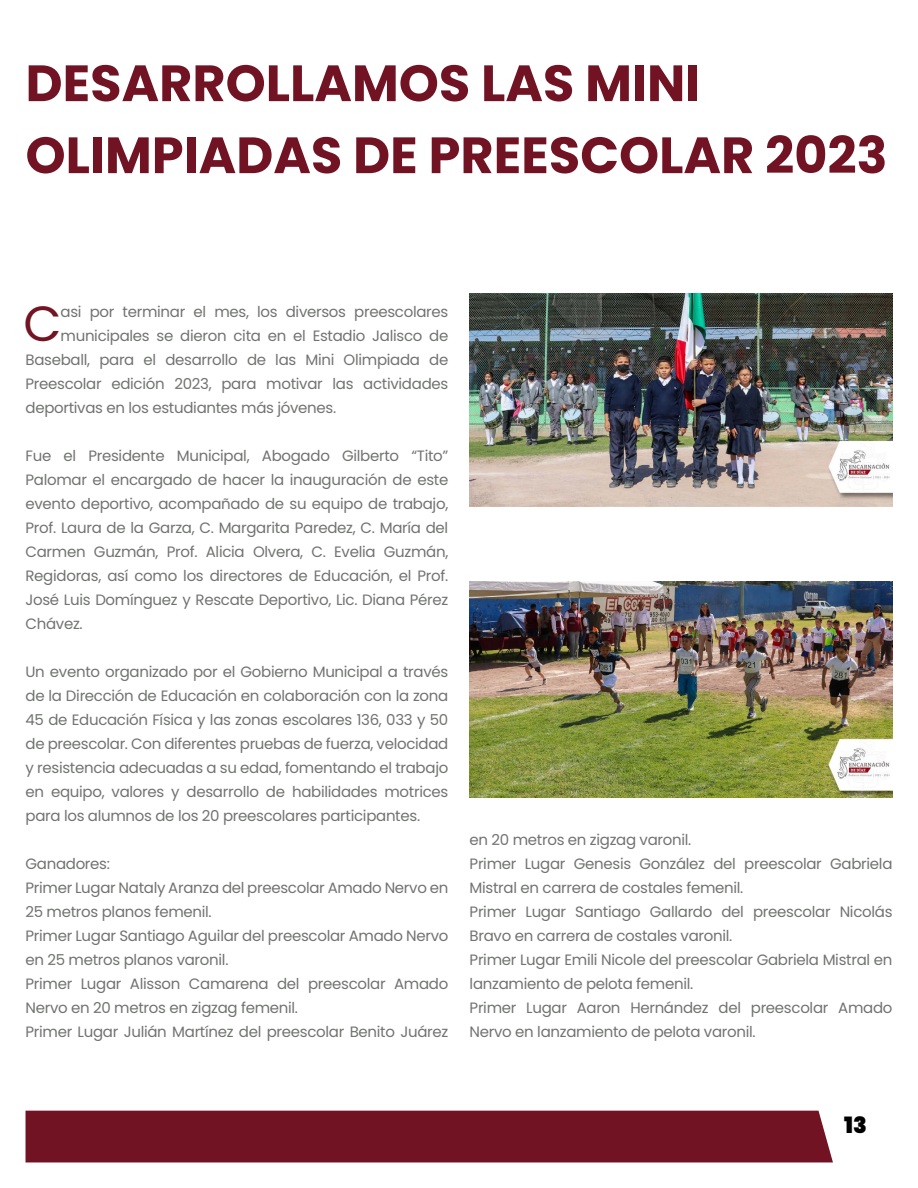
<style>
.page{position:relative;width:918px;height:1188px;background:#fff}
.page>*{position:absolute;margin:0;border:0;box-sizing:border-box;transform-origin:0 0}
.t1{font:700 51px/72px "Poppins";color:#721324}
.t2{font:49.5px "Poppins";color:#721422}
.t3{font:900 22.5px "Poppins";color:#000}
.t4{font:15px/24px "Poppins";letter-spacing:-.02em;color:#707370;text-align:justify}
</style>
<div class="page">
<div style="left:26px;top:1111px;width:807px;height:51px;background:#721323"></div>
<img style="left:470px;top:293px;width:422px;height:213px">
<img style="left:470px;top:581px;width:422px;height:216px">
<h1 class="t1" style="left:26px;top:48px;width:863px">DESARROLLAMOS LAS MINI<br>OLIMPIADAS DE PREESCOLAR 2023</h1>
<h2 class="t2" style="left:23px;top:295px;width:40px">C</h2>
<p class="t4" style="left:61px;top:300px;width:389px">asi por terminar el mes, los diversos preescolares</p>
<p class="t4" style="left:61px;top:324px;width:389px">municipales se dieron cita en el Estadio Jalisco de</p>
<p class="t4" style="left:26px;top:348px;width:424px">Baseball, para el desarrollo de las Mini Olimpiada de</p>
<p class="t4" style="left:26px;top:372px;width:424px">Preescolar edición 2023, para motivar las actividades</p>
<p class="t4" style="left:26px;top:396px;width:312px">deportivas en los estudiantes más jóvenes.</p>
<p class="t4" style="left:26px;top:444px;width:424px">Fue el Presidente Municipal, Abogado Gilberto “Tito” Palomar el encargado de hacer la inauguración de este evento deportivo, acompañado de su equipo de trabajo, Prof. Laura de la Garza, C. Margarita Paredez, C. María del Carmen Guzmán, Prof. Alicia Olvera, C. Evelia Guzmán, Regidoras, así como los directores de Educación, el Prof.<br>José Luis Domínguez y Rescate Deportivo, Lic. Diana Pérez Chávez.</p>
<p class="t4" style="left:26px;top:660px;width:424px">Un evento organizado por el Gobierno Municipal a través de la Dirección de Educación en colaboración con la zona 45 de Educación Física y las zonas escolares 136, 033 y 50 de preescolar. Con diferentes pruebas de fuerza, velocidad y resistencia adecuadas a su edad, fomentando el trabajo en equipo, valores y desarrollo de habilidades motrices para los alumnos de los 20 preescolares participantes.</p>
<p class="t4" style="left:26px;top:852px;width:424px;text-align:left">Ganadores:<br>Primer Lugar Nataly Aranza del preescolar Amado Nervo en 25 metros planos femenil.<br>Primer Lugar Santiago Aguilar del preescolar Amado Nervo en 25 metros planos varonil.<br>Primer Lugar Alisson Camarena del preescolar Amado Nervo en 20 metros en zigzag femenil.<br>Primer Lugar Julián Martínez del preescolar Benito Juárez</p>
<p class="t4" style="left:470px;top:828px;width:424px;text-align:left">en 20 metros en zigzag varonil.<br>Primer Lugar Genesis González del preescolar Gabriela Mistral en carrera de costales femenil.<br>Primer Lugar Santiago Gallardo del preescolar Nicolás Bravo en carrera de costales varonil.<br>Primer Lugar Emili Nicole del preescolar Gabriela Mistral en lanzamiento de pelota femenil.<br>Primer Lugar Aaron Hernández del preescolar Amado Nervo en lanzamiento de pelota varonil.</p>
<h3 class="t3" style="left:844px;top:1112px;width:24px">13</h3>
</div>
